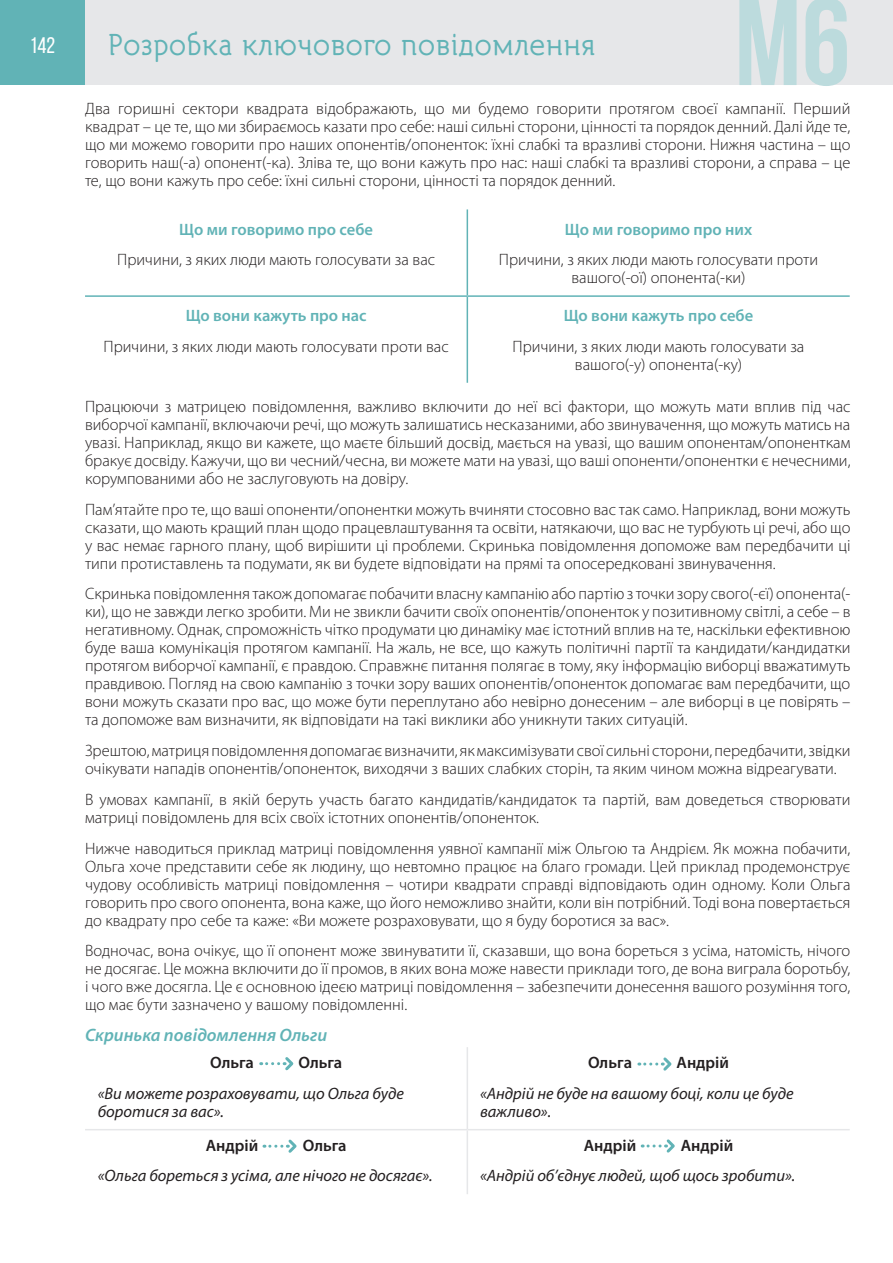
<style>
.page{position:relative;width:893px;height:1263px;background:#fff}
.page>*{position:absolute;margin:0;border:0;box-sizing:border-box;transform-origin:0 0}
.t1{font:700 123.6px "Bebas Neue";color:#bcdbdd}
.t2{font:30px "Turbota";color:#61b3b6}
.t3{font:22.5px "Bebas Neue";color:#fff}
.t4{font:italic 600 18px "Myriad Pro";color:#61b3b6}
.t5{font:300 16.5px/18px "Myriad Pro";color:#231f20;text-align:justify}
.t6{font:italic 16.5px/18px "Myriad Pro";color:#231f20}
.t7{font:600 16.5px "Myriad Pro";color:#61b3b6}
.t8{font:600 16.5px "Myriad Pro";color:#231f20}
</style>
<div class="page">
<div style="left:14px;top:0;width:879px;height:85px;background:#e6e7e9"></div>
<div style="left:0;top:0;width:85px;height:85px;background:#61b3b6"></div>
<hr style="left:467px;top:209px;width:1px;height:86px;background:#61b3b6">
<hr style="left:85px;top:295px;width:382px;height:2px;background:#61b3b6">
<hr style="left:467px;top:295px;width:383px;height:2px;background:#61b3b6">
<hr style="left:467px;top:297px;width:1px;height:86px;background:#61b3b6">
<hr style="left:467px;top:1047px;width:1px;height:82px;background:#e6e7e9">
<hr style="left:85px;top:1129px;width:382px;height:1px;background:#e6e7e9">
<hr style="left:467px;top:1129px;width:383px;height:1px;background:#e6e7e9">
<hr style="left:467px;top:1130px;width:1px;height:64px;background:#e6e7e9">
<svg style="left:639px;top:1057px;width:33px;height:14px"></svg>
<svg style="left:261px;top:1057px;width:33px;height:14px"></svg>
<svg style="left:264px;top:1139px;width:33px;height:14px"></svg>
<svg style="left:642px;top:1139px;width:33px;height:14px"></svg>
<h3 class="t3" style="left:30px;top:33px;width:27px">142</h3>
<h2 class="t2" style="left:106px;top:26px;width:491px">Розробка ключового повідомлення</h2>
<h1 class="t1" style="left:735px;top:-25px;width:117px">M6</h1>
<p class="t5" style="left:85px;top:100px;width:767px">Два горишні сектори квадрата відображають, що ми будемо говорити протягом своєї кампанії. Перший квадрат – це те, що ми збираємось казати про себе: наші сильні сторони, цінності та порядок денний. Далі йде те, що ми можемо говорити про наших опонентів/опоненток: їхні слабкі та вразливі сторони. Нижня частина – що говорить наш(-а) опонент(-ка). Зліва те, що вони кажуть про нас: наші слабкі та вразливі сторони, а справа – це те, що вони кажуть про себе: їхні сильні сторони, цінності та порядок денний.</p>
<p class="t7" style="left:179px;top:220px;width:195px">Що ми говоримо про себе</p>
<p class="t5" style="left:117px;top:251px;width:319px">Причини, з яких люди мають голосувати за вас</p>
<p class="t7" style="left:565px;top:220px;width:189px">Що ми говоримо про них</p>
<p class="t5" style="left:499px;top:251px;width:321px;text-align:center">Причини, з яких люди мають голосувати проти вашого(-ої) опонента(-ки)</p>
<p class="t7" style="left:564px;top:307px;width:191px">Що вони кажуть про себе</p>
<p class="t5" style="left:513px;top:338px;width:293px;text-align:center">Причини, з яких люди мають голосувати за вашого(-у) опонента(-ку)</p>
<p class="t5" style="left:85px;top:398px;width:767px">Працюючи з матрицею повідомлення, важливо включити до неї всі фактори, що можуть мати вплив під час виборчої кампанії, включаючи речі, що можуть залишатись несказаними, або звинувачення, що можуть матись на увазі. Наприклад, якщо ви кажете, що маєте більший досвід, мається на увазі, що вашим опонентам/опоненткам бракує досвіду. Кажучи, що ви чесний/чесна, ви можете мати на увазі, що ваші опоненти/опонентки є нечесними, корумпованими або не заслуговують на довіру.</p>
<p class="t5" style="left:85px;top:500px;width:767px">Пам’ятайте про те, що ваші опоненти/опонентки можуть вчиняти стосовно вас так само. Наприклад, вони можуть сказати, що мають кращий план щодо працевлаштування та освіти, натякаючи, що вас не турбують ці речі, або що у вас немає гарного плану, щоб вирішити ці проблеми. Скринька повідомлення допоможе вам передбачити ці типи протиставлень та подумати, як ви будете відповідати на прямі та опосередковані звинувачення.</p>
<p class="t5" style="left:85px;top:585px;width:767px">Скринька повідомлення також допомагає побачити власну кампанію або партію з точки зору свого(-єї) опонента(- ки), що не завжди легко зробити. Ми не звикли бачити своїх опонентів/опоненток у позитивному світлі, а себе – в негативному. Однак, спроможність чітко продумати цю динаміку має істотний вплив на те, наскільки ефективною буде ваша комунікація протягом кампанії. На жаль, не все, що кажуть політичні партії та кандидати/кандидатки протягом виборчої кампанії, є правдою. Справжнє питання полягає в тому, яку інформацію виборці вважатимуть правдивою. Погляд на свою кампанію з точки зору ваших опонентів/опоненток допомагає вам передбачити, що вони можуть сказати про вас, що може бути переплутано або невірно донесеним – але виборці в це повірять – та допоможе вам визначити, як відповідати на такі виклики або уникнути таких ситуацій.</p>
<p class="t5" style="left:85px;top:742px;width:767px">Зрештою, матриця повідомлення допомагає визначити, як максимізувати свої сильні сторони, передбачити, звідки очікувати нападів опонентів/опоненток, виходячи з ваших слабких сторін, та яким чином можна відреагувати.</p>
<p class="t5" style="left:85px;top:791px;width:767px">В умовах кампанії, в якій беруть участь багато кандидатів/кандидаток та партій, вам доведеться створювати матриці повідомлень для всіх своїх істотних опонентів/опоненток.</p>
<p class="t5" style="left:85px;top:839px;width:767px">Нижче наводиться приклад матриці повідомлення уявної кампанії між Ольгою та Андрієм. Як можна побачити, Ольга хоче представити себе як людину, що невтомно працює на благо громади. Цей приклад продемонструє чудову особливість матриці повідомлення – чотири квадрати справді відповідають один одному. Коли Ольга говорить про свого опонента, вона каже, що його неможливо знайти, коли він потрібний. Тоді вона повертається до квадрату про себе та каже: «Ви можете розраховувати, що я буду боротися за вас».</p>
<p class="t5" style="left:85px;top:942px;width:767px">Водночас, вона очікує, що її опонент може звинуватити її, сказавши, що вона бореться з усіма, натомість, нічого не досягає. Це можна включити до її промов, в яких вона може навести приклади того, де вона виграла боротьбу, і чого вже досягла. Це є основною ідеєю матриці повідомлення – забезпечити донесення вашого розуміння того, що має бути зазначено у вашому повідомленні.</p>
<p class="t4" style="left:85px;top:1025px;width:244px">Скринька повідомлення Ольги</p>
<p class="t8" style="left:210px;top:1053px;width:45px">Ольга</p>
<p class="t8" style="left:298px;top:1053px;width:45px">Ольга</p>
<p class="t6" style="left:98px;top:1085px;width:307px">«Ви можете розраховувати, що Ольга буде боротися за вас».</p>
<p class="t7" style="left:186px;top:307px;width:183px">Що вони кажуть про нас</p>
<p class="t5" style="left:104px;top:338px;width:347px">Причини, з яких люди мають голосувати проти вас</p>
<p class="t8" style="left:588px;top:1053px;width:46px">Ольга</p>
<p class="t8" style="left:676px;top:1053px;width:54px">Андрій</p>
<p class="t6" style="left:480px;top:1085px;width:315px">«Андрій не буде на вашому боці, коли це буде важливо».</p>
<p class="t8" style="left:206px;top:1136px;width:54px">Андрій</p>
<p class="t8" style="left:303px;top:1136px;width:45px">Ольга</p>
<p class="t6" style="left:98px;top:1167px;width:336px">«Ольга бореться з усіма, але нічого не досягає».</p>
<p class="t8" style="left:584px;top:1136px;width:54px">Андрій</p>
<p class="t8" style="left:681px;top:1136px;width:54px">Андрій</p>
<p class="t6" style="left:480px;top:1167px;width:317px">«Андрій об’єднує людей, щоб щось зробити».</p>
</div>
